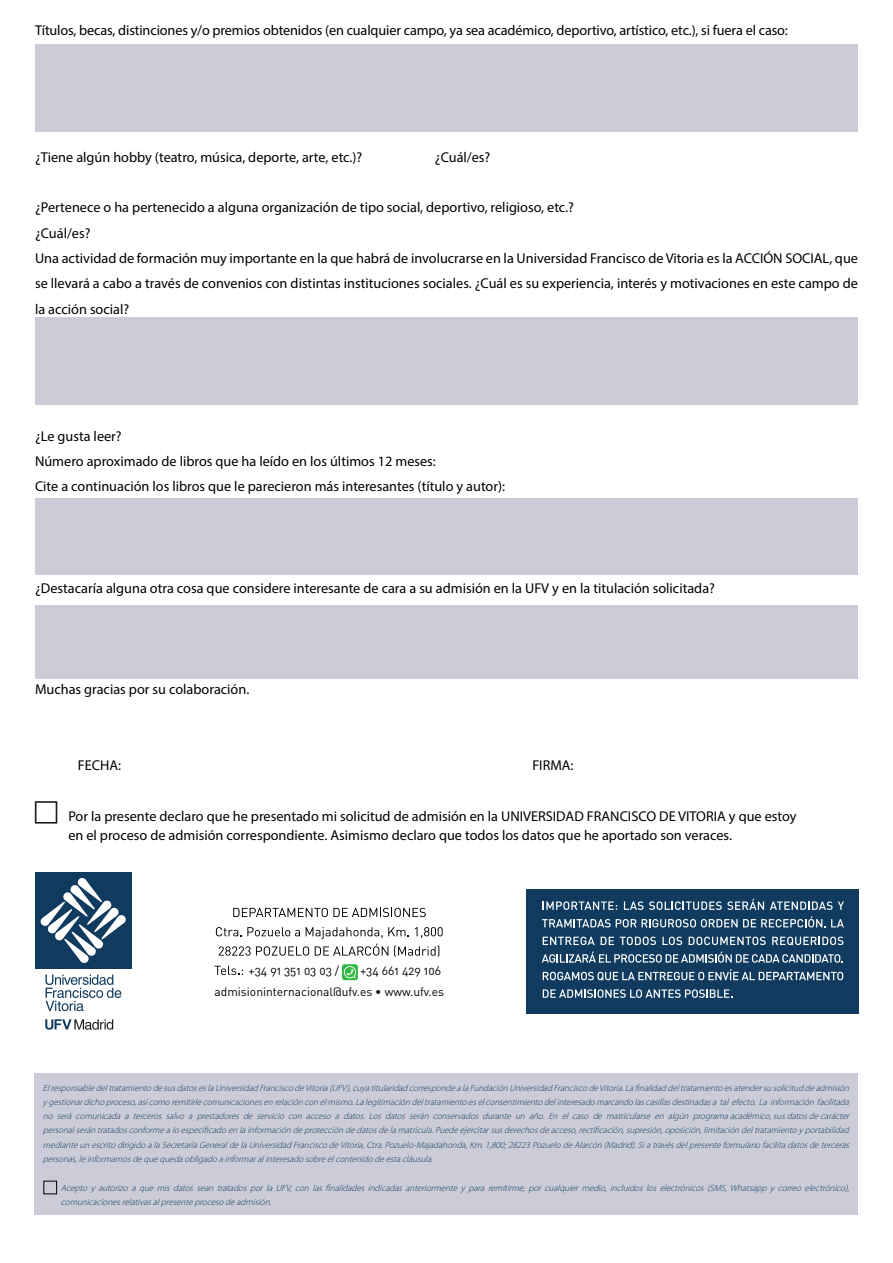
<style>
.page{position:relative;width:893px;height:1263px;background:#fff}
.page>*{position:absolute;margin:0;border:0;box-sizing:border-box;transform-origin:0 0}
.t1{font:14.25px/25.3px "Myriad Pro";color:#000}
.t2{font:12px "DIN Regular Alternate";color:#000}
.t3{font:italic 300 9px/14.2px "Myriad Pro";letter-spacing:-.015em;color:#103a5e;text-align:justify}
</style>
<div class="page">
<div style="left:35px;top:872px;width:96px;height:97px;background:#103a5e"></div>
<svg style="left:41px;top:878px;width:85px;height:85px"></svg>
<svg style="left:45px;top:974px;width:76px;height:37px"></svg>
<svg style="left:45px;top:1019px;width:68px;height:11px"></svg>
<svg style="left:216px;top:927px;width:227px;height:30px"></svg>
<svg style="left:233px;top:908px;width:193px;height:9px"></svg>
<div style="left:527px;top:889px;width:332px;height:124px;background:#103a5e"></div>
<svg style="left:543px;top:989px;width:189px;height:9px"></svg>
<svg style="left:543px;top:969px;width:300px;height:11px"></svg>
<svg style="left:542px;top:951px;width:301px;height:12px"></svg>
<svg style="left:543px;top:936px;width:52px;height:9px"></svg>
<svg style="left:601px;top:937px;width:13px;height:8px"></svg>
<svg style="left:620px;top:936px;width:36px;height:9px"></svg>
<svg style="left:662px;top:936px;width:20px;height:9px"></svg>
<svg style="left:689px;top:936px;width:77px;height:9px"></svg>
<svg style="left:772px;top:936px;width:71px;height:9px"></svg>
<svg style="left:542px;top:916px;width:302px;height:11px"></svg>
<svg style="left:543px;top:901px;width:74px;height:9px"></svg>
<svg style="left:624px;top:899px;width:140px;height:11px"></svg>
<svg style="left:770px;top:901px;width:74px;height:9px"></svg>
<div style="left:34px;top:1074px;width:824px;height:141px;background:#cbccd8"></div>
<div style="left:35px;top:318px;width:823px;height:87px;background:#cbccd8"></div>
<div style="left:35px;top:605px;width:823px;height:74px;background:#cbccd8"></div>
<div style="left:35px;top:45px;width:823px;height:87px;background:#cbccd8"></div>
<div style="left:35px;top:498px;width:823px;height:76px;background:#cbccd8"></div>
<div style="left:44px;top:1181px;width:13px;height:13px;border:1px solid #000"></div>
<svg style="left:215px;top:966px;width:28px;height:9px"></svg>
<div style="left:342px;top:964px;width:16px;height:16px;background:#33ba45;border-radius:3px"></div>
<svg style="left:344px;top:966px;width:12px;height:12px"></svg>
<h1 class="t1" style="left:35px;top:17px;width:754px">Títulos, becas, distinciones y/o premios obtenidos (en cualquier campo, ya sea académico, deportivo, artístico, etc.), si fuera el caso:</h1>
<h1 class="t1" style="left:35px;top:144px;width:329px">¿Tiene algún hobby (teatro, música, deporte, arte, etc.)?</h1>
<h1 class="t1" style="left:435px;top:144px;width:57px">¿Cuál/es?</h1>
<p class="t1" style="left:35px;top:195px;width:824px">¿Pertenece o ha pertenecido a alguna organización de tipo social, deportivo, religioso, etc.?<br>¿Cuál/es?<br>Una actividad de formación muy importante en la que habrá de involucrarse en la Universidad Francisco de Vitoria es la ACCIÓN SOCIAL, que se llevará a cabo a través de convenios con distintas instituciones sociales. ¿Cuál es su experiencia, interés y motivaciones en este campo de la acción social?</p>
<h1 class="t1" style="left:35px;top:423px;width:472px">¿Le gusta leer?<br>Número aproximado de libros que ha leído en los últimos 12 meses:<br>Cite a continuación los libros que le parecieron más interesantes (título y autor):</h1>
<h1 class="t1" style="left:35px;top:575px;width:681px">¿Destacaría alguna otra cosa que considere interesante de cara a su admisión en la UFV y en la titulación solicitada?</h1>
<h1 class="t1" style="left:35px;top:676px;width:216px">Muchas gracias por su colaboración.</h1>
<h1 class="t1" style="left:78px;top:752px;width:45px">FECHA:</h1>
<h1 class="t1" style="left:532px;top:752px;width:43px">FIRMA:</h1>
<h1 class="t1" style="left:68px;top:806px;width:730px;line-height:19px">Por la presente declaro que he presentado mi solicitud de admisión en la UNIVERSIDAD FRANCISCO DE VITORIA y que estoy en el proceso de admisión correspondiente. Asimismo declaro que todos los datos que he aportado son veraces.</h1>
<h2 class="t2" style="left:248px;top:963px;width:92px">+34 91 351 03 03 /</h2>
<h2 class="t2" style="left:360px;top:963px;width:82px">+34 661 429 106</h2>
<h2 class="t2" style="left:215px;top:984px;width:231px">admisioninternacional@ufv.es • www.ufv.es</h2>
<p class="t3" style="left:43px;top:1081px;width:810px">ElresponsabledeltratamientodesusdatoseslaUniversidadFranciscodeVitoria(UFV),cuyatitularidadcorrespondealaFundaciónUniversidadFranciscodeVitoria.Lafinalidaddeltratamientoesatendersusolicituddeadmisión ygestionardichoproceso,asícomoremitirlecomunicacionesenrelaciónconelmismo.Lalegitimacióndeltratamientoeselconsentimientodelinteresadomarcandolascasillasdestinadasa tal efecto. La información facilitada no será comunicada a terceros salvo a prestadores de servicio con acceso a datos. Los datos serán conservados durante un año. En el caso de matricularse en algún programaacadémico,susdatosdecarácter personalserántratadosconformealoespecificadoenlainformacióndeproteccióndedatosdelamatrícula.Puedeejercitarsusderechosdeacceso,rectificación,supresión,oposición,limitacióndeltratamientoyportabilidad medianteunescritodirigidoalaSecretaríaGeneraldelaUniversidadFranciscodeVitoria,Ctra.Pozuelo-Majadahonda,Km.1,800;28223PozuelodeAlarcón(Madrid).Siatravésdelpresenteformulariofacilitadatosdeterceras personas,leinformamosdequequedaobligadoainformaralinteresadosobreelcontenidodeestacláusula.</p>
<p class="t3" style="left:61px;top:1180px;width:792px">Acepto y autorizo a que mis datos sean tratados por la UFV, con las finalidades indicadas anteriormente y para remitirme, por cualquier medio, incluidos los electrónicos (SMS, Whatsapp y correo electrónico), comunicacionesrelativasalpresenteprocesodeadmisión.</p>
</div>
